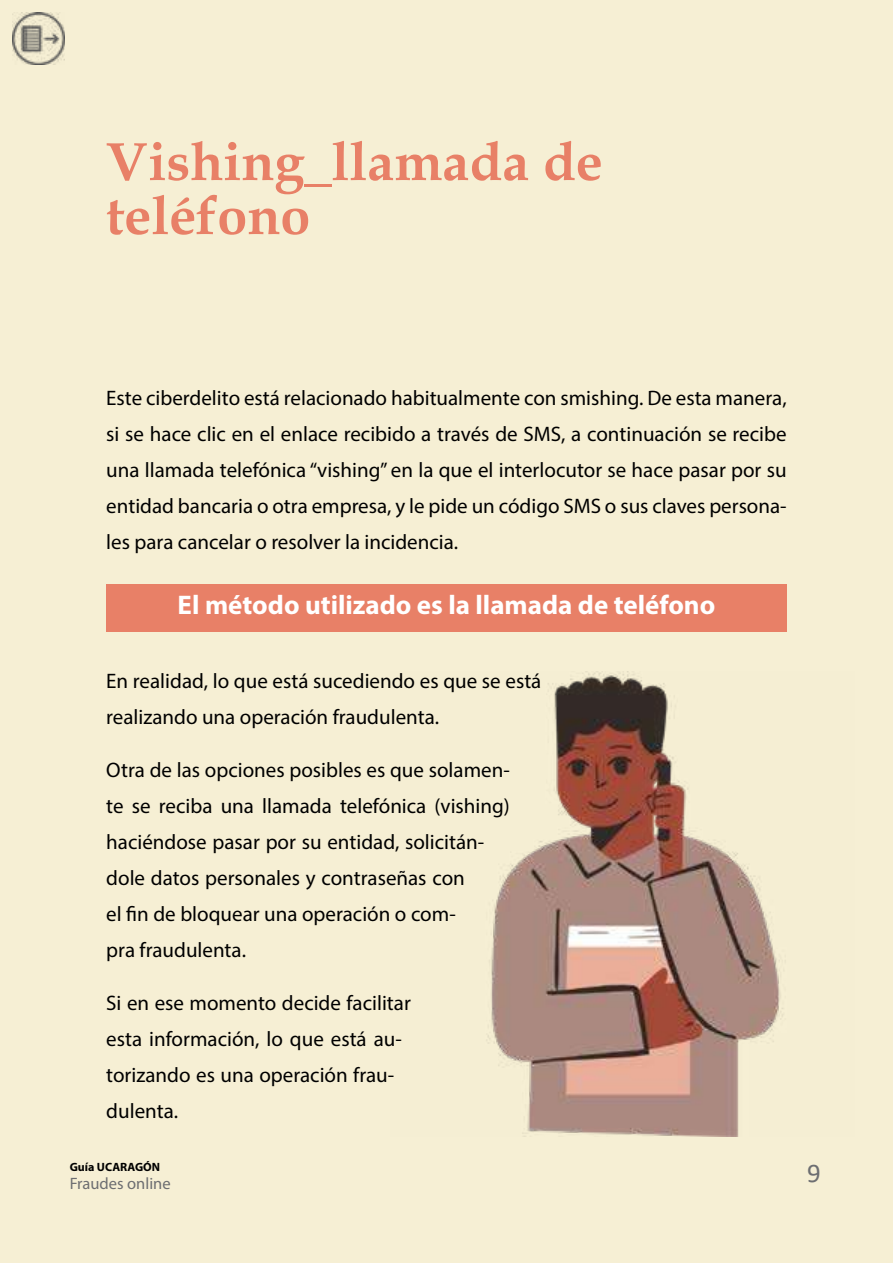
<style>
.page{position:relative;width:893px;height:1263px;background:#f6efd4}
.page>*{position:absolute;margin:0;border:0;box-sizing:border-box;transform-origin:0 0}
.t1{font:700 54px/54px "Book Antiqua";color:#e88067}
.t2{font:700 27px "Myriad Pro";color:#fff}
.t3{font:27px "Calibri";color:#6d6e71}
.t4{font:21px/36px "Myriad Pro";color:#000}
.t5{font:16.5px "Myriad Pro";color:#6d6e71}
.t6{font:700 12px "Myriad Pro";color:#000}
</style>
<div class="page">
<img style="left:13px;top:13px;width:52px;height:52px">
<div style="left:106px;top:584px;width:681px;height:47px;background:#e88067"></div>
<img style="left:486px;top:672px;width:297px;height:464px">
<h1 class="t1" style="left:106px;top:135px;width:498px">Vishing_llamada de teléfono</h1>
<p class="t4" style="left:106px;top:379px;width:682px;text-align:justify">Este ciberdelito está relacionado habitualmente con smishing. De esta manera, si se hace clic en el enlace recibido a través de SMS, a continuación se recibe una llamada telefónica “vishing” en la que el interlocutor se hace pasar por su entidad bancaria o otra empresa, y le pide un código SMS o sus claves persona&shy;les para cancelar o resolver la incidencia.</p>
<p class="t2" style="left:178px;top:587px;width:539px">El método utilizado es la llamada de teléfono</p>
<p class="t4" style="left:106px;top:662px;width:437px">En realidad, lo que está sucediendo es que se está realizando una operación fraudulenta.</p>
<p class="t4" style="left:106px;top:751px;width:405px">Otra de las opciones posibles es que solamen&shy;te se reciba una llamada telefónica (vishing) haciéndose pasar por su entidad, solicitán&shy;dole datos personales y contraseñas con<br>el fin de bloquear una operación o com-<br>pra fraudulenta.</p>
<p class="t4" style="left:106px;top:984px;width:306px">Si en ese momento decide facilitar esta información, lo que está au&shy;torizando es una operación frau&shy;dulenta.</p>
<p class="t6" style="left:70px;top:1159px;width:92px">Guía UCARAGÓN</p>
<p class="t5" style="left:70px;top:1173px;width:102px">Fraudes online</p>
<p class="t3" style="left:807px;top:1154px;width:15px">9</p>
</div>
